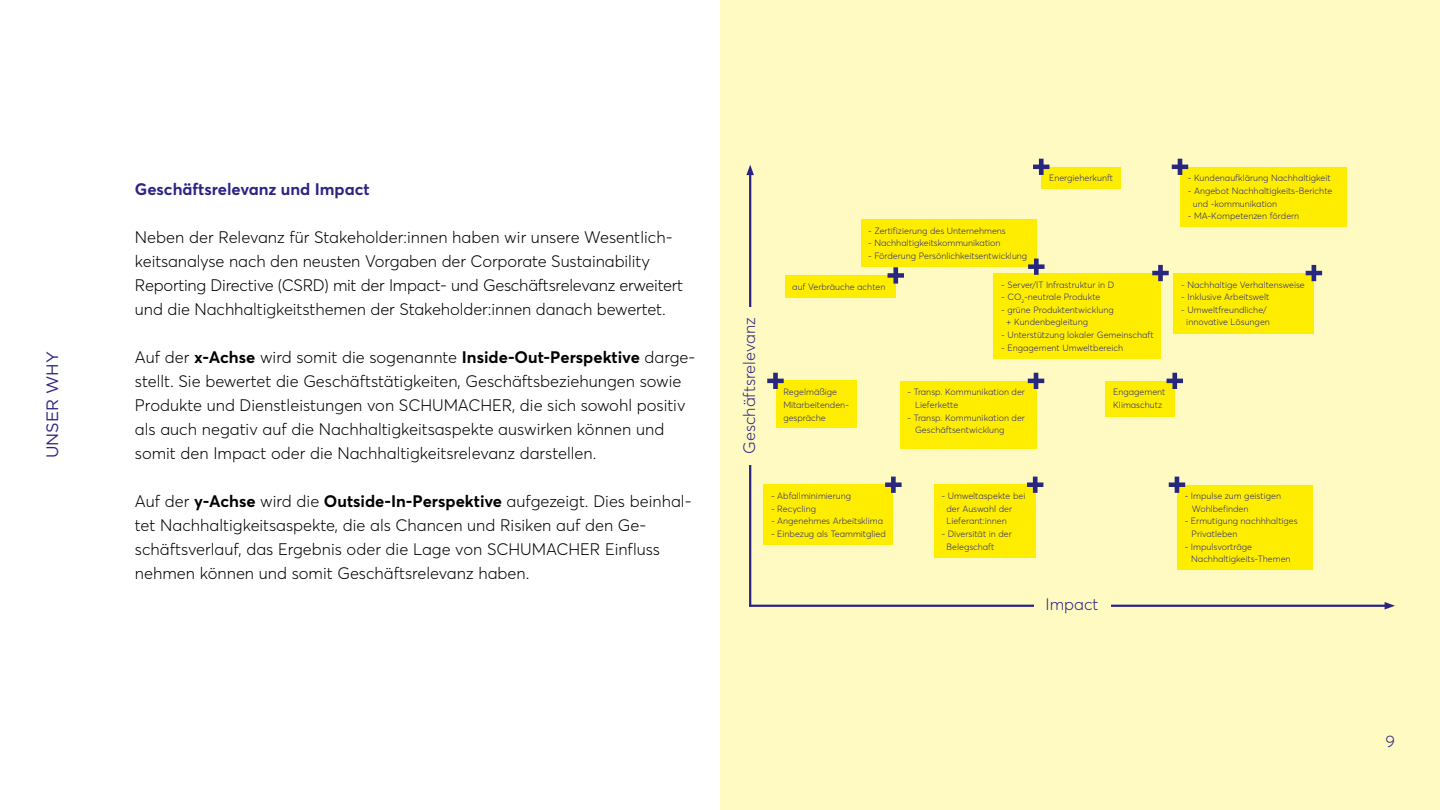
<style>
.page{position:relative;width:1440px;height:810px;background:#fff}
.page>*{position:absolute;margin:0;border:0;box-sizing:border-box;transform-origin:0 0}
.t1{font:300 16.5px/24px "Averta";color:#000}
.t2{font:700 16.5px "Averta";color:#2c2483}
.t3{font:300 16.5px "Averta";color:#2c2483}
.t4{font:16.5px "Gotham";color:#2c2483}
.t5{font:300 9px/12.6px "Averta";color:#272780}
.s1{font-weight:700}
</style>
<div class="page">
<div style="left:720px;top:0;width:720px;height:810px;background:#fffac2"></div>
<div style="left:1180px;top:167px;width:166px;height:60px;background:#ffed00"></div>
<div style="left:1177px;top:485px;width:135px;height:85px;background:#ffed00"></div>
<div style="left:1174px;top:273px;width:140px;height:61px;background:#ffed00"></div>
<div style="left:1106px;top:381px;width:69px;height:35px;background:#ffed00"></div>
<div style="left:776px;top:381px;width:81px;height:47px;background:#ffed00"></div>
<div style="left:785px;top:275px;width:111px;height:23px;background:#ffed00"></div>
<div style="left:1042px;top:167px;width:79px;height:22px;background:#ffed00"></div>
<div style="left:900px;top:381px;width:136px;height:68px;background:#ffed00"></div>
<div style="left:764px;top:485px;width:129px;height:60px;background:#ffed00"></div>
<div style="left:934px;top:485px;width:101px;height:73px;background:#ffed00"></div>
<div style="left:994px;top:273px;width:167px;height:86px;background:#ffed00"></div>
<div style="left:861px;top:219px;width:175px;height:48px;background:#ffed00"></div>
<svg style="left:1172px;top:159px;width:16px;height:16px"></svg>
<svg style="left:1169px;top:477px;width:16px;height:16px"></svg>
<svg style="left:1306px;top:265px;width:16px;height:16px"></svg>
<svg style="left:1167px;top:373px;width:16px;height:16px"></svg>
<svg style="left:767px;top:373px;width:17px;height:16px"></svg>
<svg style="left:888px;top:267px;width:16px;height:17px"></svg>
<svg style="left:1033px;top:159px;width:16px;height:16px"></svg>
<svg style="left:1028px;top:373px;width:16px;height:16px"></svg>
<svg style="left:885px;top:477px;width:17px;height:16px"></svg>
<svg style="left:1027px;top:477px;width:16px;height:16px"></svg>
<svg style="left:1152px;top:265px;width:17px;height:16px"></svg>
<svg style="left:1028px;top:259px;width:17px;height:16px"></svg>
<hr style="left:749px;top:605px;width:640px;height:2px;background:#2c2483">
<svg style="left:1385px;top:602px;width:10px;height:8px"></svg>
<hr style="left:749px;top:171px;width:2px;height:436px;background:#2c2483">
<svg style="left:746px;top:165px;width:8px;height:10px"></svg>
<div style="left:742px;top:307px;width:19px;height:158px;background:#fffac2"></div>
<div style="left:1034px;top:597px;width:76px;height:18px;background:#fffac2"></div>
<h1 class="t4" style="left:42px;top:458px;width:108px;rotate:-90deg">UNSER WHY</h1>
<h1 class="t2" style="left:135px;top:179px;width:236px">Geschäftsrelevanz und Impact</h1>
<p class="t1" style="left:135px;top:225px;width:550px">Neben der Relevanz für Stakeholder:innen haben wir unsere Wesentlich&shy;keitsanalyse nach den neusten Vorgaben der Corporate Sustainability Reporting Directive (CSRD) mit der Impact- und Geschäftsrelevanz erweitert und die Nachhaltigkeitsthemen der Stakeholder:innen danach bewertet.</p>
<p class="t1" style="left:135px;top:345px;width:562px">Auf der <span class="s1">x-Achse</span> wird somit die sogenannte <span class="s1">Inside-Out-Perspektive</span> darge&shy;stellt. Sie bewertet die Geschäftstätigkeiten, Geschäftsbeziehungen sowie Produkte und Dienstleistungen von SCHUMACHER, die sich sowohl positiv als auch negativ auf die Nachhaltigkeitsaspekte auswirken können und somit den Impact oder die Nachhaltigkeitsrelevanz darstellen.</p>
<p class="t1" style="left:135px;top:489px;width:558px">Auf der <span class="s1">y-Achse</span> wird die <span class="s1">Outside-In-Perspektive</span> aufgezeigt. Dies beinhal&shy;tet Nachhaltigkeitsaspekte, die als Chancen und Risiken auf den Ge&shy;schäftsverlauf, das Ergebnis oder die Lage von SCHUMACHER Einfluss nehmen können und somit Geschäftsrelevanz haben.</p>
<p class="t5" style="left:1049px;top:172px;width:66px">Energieherkunft</p>
<h1 class="t3" style="left:739px;top:454px;width:138px;rotate:-90deg">Geschäftsrelevanz</h1>
<p class="t5" style="left:868px;top:224px;width:139px">- Zertifizierung des Unternehmens</p>
<p class="t5" style="left:868px;top:237px;width:134px">- Nachhaltigkeitskommunikation</p>
<p class="t5" style="left:868px;top:249px;width:161px">- Förderung Persönlichkeitsentwicklung</p>
<p class="t5" style="left:792px;top:280px;width:95px">auf Verbräuche achten</p>
<p class="t5" style="left:783px;top:386px;width:67px">Regelmäßige<br>Mitarbeitenden&shy;gespräche</p>
<p class="t5" style="left:1001px;top:278px;width:115px">- Server/IT Infrastruktur in D</p>
<p class="t5" style="left:1001px;top:291px;width:101px">- CO<sub>2</sub>-neutrale Produkte</p>
<p class="t5" style="left:1006px;top:303px;width:109px;text-indent:-5px">- grüne Produktentwicklung + Kundenbegleitung</p>
<p class="t5" style="left:1001px;top:328px;width:154px">- Unterstützung lokaler Gemeinschaft</p>
<p class="t5" style="left:1001px;top:341px;width:123px">- Engagement Umweltbereich</p>
<p class="t5" style="left:915px;top:386px;width:111px;text-indent:-8px">- Transp. Kommunikation der<br>Lieferkette</p>
<p class="t5" style="left:915px;top:411px;width:111px;text-indent:-8px">- Transp. Kommunikation der<br>Geschäftsentwicklung</p>
<p class="t5" style="left:1113px;top:386px;width:54px">Engagement<br>Klimaschutz</p>
<p class="t5" style="left:771px;top:490px;width:82px">- Abfallminimierung</p>
<p class="t5" style="left:771px;top:502px;width:47px">- Recycling</p>
<p class="t5" style="left:771px;top:515px;width:114px">- Angenehmes Arbeitsklima</p>
<p class="t5" style="left:771px;top:527px;width:116px">- Einbezug als Teammitglied</p>
<p class="t5" style="left:947px;top:490px;width:80px;text-indent:-5px">- Umweltaspekte bei der Auswahl der<br>Lieferant:innen</p>
<p class="t5" style="left:947px;top:527px;width:67px;text-indent:-5px">- Diversität in der<br>Belegschaft</p>
<h1 class="t3" style="left:1046px;top:593px;width:54px">Impact</h1>
<p class="t5" style="left:1188px;top:172px;width:144px">- Kundenaufklärung Nachhaltigkeit</p>
<p class="t5" style="left:1193px;top:185px;width:141px;text-indent:-5px">- Angebot Nachhaltigkeits-Berichte und -kommunikation</p>
<p class="t5" style="left:1188px;top:210px;width:113px">- MA-Kompetenzen fördern</p>
<p class="t5" style="left:1181px;top:278px;width:125px">- Nachhaltige Verhaltensweise</p>
<p class="t5" style="left:1181px;top:291px;width:90px">- Inklusive Arbeitswelt</p>
<p class="t5" style="left:1181px;top:303px;width:90px;text-align:center">- Umweltfreundliche/ innovative Lösungen</p>
<p class="t5" style="left:1192px;top:490px;width:91px;text-indent:-7px">- Impulse zum geistigen<br>Wohlbefinden</p>
<p class="t5" style="left:1192px;top:515px;width:108px;text-indent:-7px">- Ermutigung nachhhaltiges<br>Privatleben</p>
<p class="t5" style="left:1191px;top:540px;width:101px;text-indent:-7px">- Impulsvorträge<br>Nachhaltigkeits-Themen</p>
<h1 class="t3" style="left:1385px;top:731px;width:11px">9</h1>
</div>
